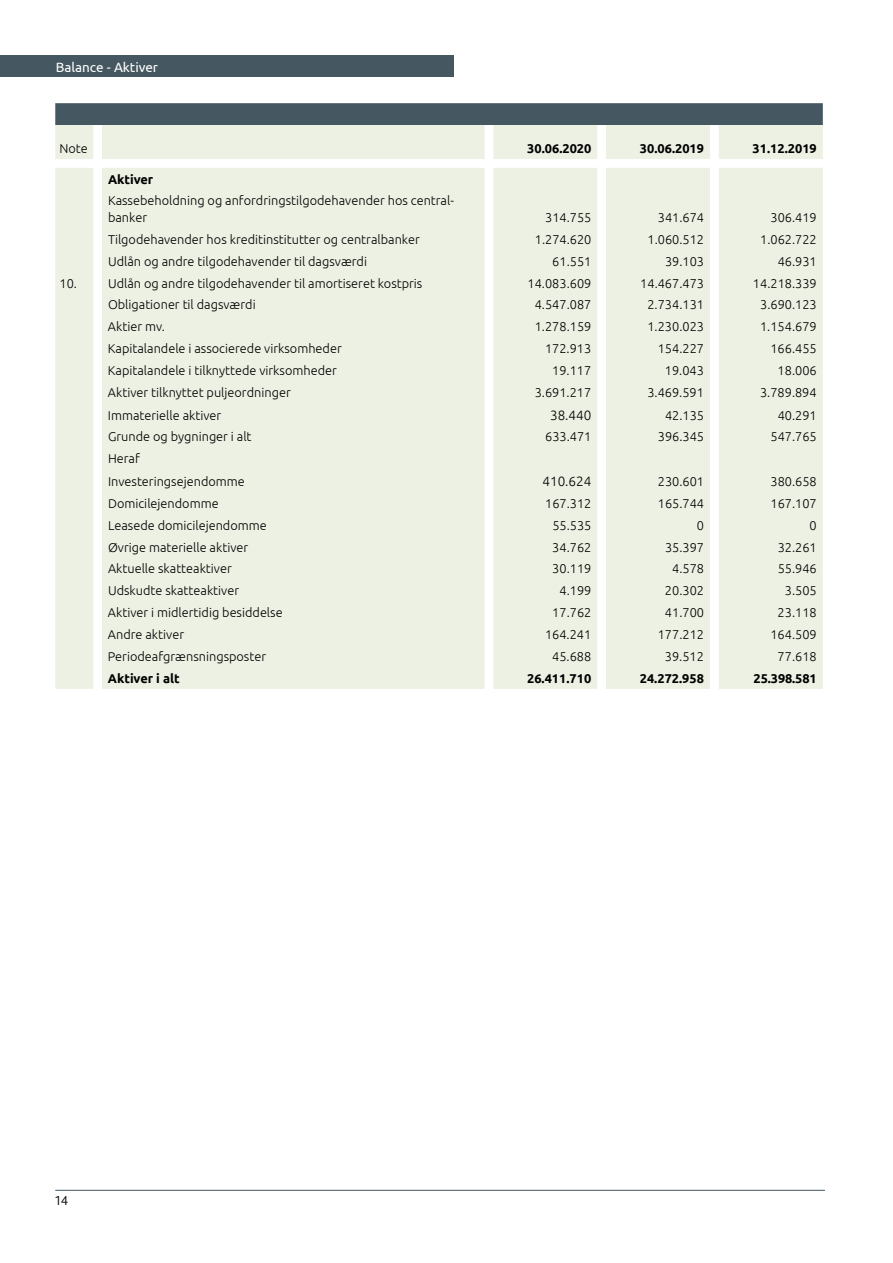
<style>
.page{position:relative;width:893px;height:1263px;background:#fff}
.page>*{position:absolute;margin:0;border:0;box-sizing:border-box;transform-origin:0 0}
.t1{font:13.5px "Ubuntu";color:#fff}
.t2{font:300 13.5px "Ubuntu";color:#000}
.t3{font:300 13.5px "Bliss 2";color:#000}
.t4{font:300 12.75px/16.5px "Ubuntu";color:#000}
.t5{font:700 12.75px "Ubuntu";color:#000}
</style>
<div class="page">
<hr style="left:55px;top:1190px;width:770px;height:1px;background:#455761">
<div style="left:55px;top:103px;width:768px;height:22px;background:#455761"></div>
<div style="left:55px;top:125px;width:768px;height:564px;background:#edf1e3"></div>
<svg style="left:485px;top:125px;width:121px;height:564px;fill:#edf1e3"></svg>
<div style="left:0;top:55px;width:453px;height:22px;background:#455761"></div>
<p class="t1" style="left:56px;top:59px;width:104px">Balance - Aktiver</p>
<p class="t4" style="left:60px;top:140px;width:30px">Note</p>
<p class="t5" style="left:527px;top:141px;width:66px">30.06.2020</p>
<p class="t5" style="left:640px;top:141px;width:66px">30.06.2019</p>
<p class="t5" style="left:753px;top:141px;width:66px">31.12.2019</p>
<p class="t5" style="left:108px;top:171px;width:47px">Aktiver</p>
<p class="t4" style="left:108px;top:192px;width:347px">Kassebeholdning og anfordringstilgodehavender hos central&shy;banker</p>
<p class="t4" style="left:545px;top:209px;width:48px">314.755</p>
<p class="t4" style="left:658px;top:209px;width:48px">341.674</p>
<p class="t4" style="left:770px;top:209px;width:48px">306.419</p>
<p class="t4" style="left:108px;top:231px;width:313px">Tilgodehavender hos kreditinstitutter og centralbanker</p>
<p class="t4" style="left:535px;top:231px;width:58px">1.274.620</p>
<p class="t4" style="left:647px;top:231px;width:58px">1.060.512</p>
<p class="t4" style="left:760px;top:231px;width:58px">1.062.722</p>
<p class="t4" style="left:108px;top:253px;width:261px">Udlån og andre tilgodehavender til dagsværdi</p>
<p class="t4" style="left:552px;top:253px;width:41px">61.551</p>
<p class="t4" style="left:665px;top:253px;width:41px">39.103</p>
<p class="t4" style="left:778px;top:253px;width:41px">46.931</p>
<p class="t4" style="left:59px;top:274px;width:19px">10.</p>
<p class="t4" style="left:108px;top:274px;width:316px">Udlån og andre tilgodehavender til amortiseret kostpris</p>
<p class="t4" style="left:528px;top:274px;width:65px">14.083.609</p>
<p class="t4" style="left:640px;top:274px;width:65px">14.467.473</p>
<p class="t4" style="left:753px;top:274px;width:65px">14.218.339</p>
<p class="t4" style="left:108px;top:296px;width:149px">Obligationer til dagsværdi</p>
<p class="t4" style="left:535px;top:296px;width:58px">4.547.087</p>
<p class="t4" style="left:647px;top:296px;width:58px">2.734.131</p>
<p class="t4" style="left:760px;top:296px;width:58px">3.690.123</p>
<p class="t4" style="left:108px;top:318px;width:59px">Aktier mv.</p>
<p class="t4" style="left:535px;top:318px;width:58px">1.278.159</p>
<p class="t4" style="left:647px;top:318px;width:58px">1.230.023</p>
<p class="t4" style="left:760px;top:318px;width:58px">1.154.679</p>
<p class="t4" style="left:108px;top:340px;width:235px">Kapitalandele i associerede virksomheder</p>
<p class="t4" style="left:545px;top:340px;width:48px">172.913</p>
<p class="t4" style="left:658px;top:340px;width:48px">154.227</p>
<p class="t4" style="left:770px;top:340px;width:48px">166.455</p>
<p class="t4" style="left:108px;top:362px;width:230px">Kapitalandele i tilknyttede virksomheder</p>
<p class="t4" style="left:552px;top:362px;width:41px">19.117</p>
<p class="t4" style="left:665px;top:362px;width:41px">19.043</p>
<p class="t4" style="left:778px;top:362px;width:41px">18.006</p>
<p class="t4" style="left:108px;top:384px;width:184px">Aktiver tilknyttet puljeordninger</p>
<p class="t4" style="left:535px;top:384px;width:58px">3.691.217</p>
<p class="t4" style="left:647px;top:384px;width:58px">3.469.591</p>
<p class="t4" style="left:760px;top:384px;width:58px">3.789.894</p>
<p class="t4" style="left:108px;top:406px;width:115px">Immaterielle aktiver</p>
<p class="t2" style="left:550px;top:407px;width:43px">38.440</p>
<p class="t4" style="left:665px;top:406px;width:41px">42.135</p>
<p class="t4" style="left:778px;top:406px;width:41px">40.291</p>
<p class="t4" style="left:108px;top:428px;width:145px">Grunde og bygninger i alt</p>
<p class="t4" style="left:545px;top:428px;width:48px">633.471</p>
<p class="t4" style="left:658px;top:428px;width:48px">396.345</p>
<p class="t4" style="left:770px;top:428px;width:48px">547.765</p>
<p class="t4" style="left:108px;top:447px;width:138px;line-height:22.5px">Heraf<br>Investeringsejendomme</p>
<p class="t2" style="left:542px;top:473px;width:51px">410.624</p>
<p class="t4" style="left:658px;top:473px;width:48px">230.601</p>
<p class="t4" style="left:770px;top:473px;width:48px">380.658</p>
<p class="t4" style="left:108px;top:495px;width:112px">Domicilejendomme</p>
<p class="t4" style="left:545px;top:495px;width:48px">167.312</p>
<p class="t4" style="left:658px;top:495px;width:48px">165.744</p>
<p class="t4" style="left:770px;top:495px;width:48px">167.107</p>
<p class="t4" style="left:108px;top:516px;width:160px">Leasede domicilejendomme</p>
<p class="t4" style="left:552px;top:516px;width:41px">55.535</p>
<p class="t4" style="left:697px;top:516px;width:9px">0</p>
<p class="t4" style="left:810px;top:516px;width:9px">0</p>
<p class="t4" style="left:108px;top:538px;width:142px">Øvrige materielle aktiver</p>
<p class="t4" style="left:552px;top:538px;width:41px">34.762</p>
<p class="t4" style="left:665px;top:538px;width:41px">35.397</p>
<p class="t4" style="left:778px;top:538px;width:41px">32.261</p>
<p class="t4" style="left:108px;top:560px;width:125px">Aktuelle skatteaktiver</p>
<p class="t4" style="left:552px;top:560px;width:41px">30.119</p>
<p class="t4" style="left:672px;top:560px;width:33px">4.578</p>
<p class="t4" style="left:778px;top:560px;width:41px">55.946</p>
<p class="t4" style="left:108px;top:582px;width:133px">Udskudte skatteaktiver</p>
<p class="t4" style="left:559px;top:582px;width:33px">4.199</p>
<p class="t4" style="left:665px;top:582px;width:41px">20.302</p>
<p class="t4" style="left:785px;top:582px;width:33px">3.505</p>
<p class="t4" style="left:108px;top:604px;width:176px">Aktiver i midlertidig besiddelse</p>
<p class="t4" style="left:552px;top:604px;width:41px">17.762</p>
<p class="t4" style="left:665px;top:604px;width:41px">41.700</p>
<p class="t4" style="left:778px;top:604px;width:41px">23.118</p>
<p class="t4" style="left:108px;top:626px;width:78px">Andre aktiver</p>
<p class="t4" style="left:545px;top:626px;width:48px">164.241</p>
<p class="t4" style="left:658px;top:626px;width:48px">177.212</p>
<p class="t4" style="left:770px;top:626px;width:48px">164.509</p>
<p class="t4" style="left:108px;top:648px;width:160px">Periodeafgrænsningsposter</p>
<p class="t4" style="left:552px;top:648px;width:41px">45.688</p>
<p class="t4" style="left:665px;top:648px;width:41px">39.512</p>
<p class="t4" style="left:778px;top:648px;width:41px">77.618</p>
<p class="t5" style="left:108px;top:671px;width:73px">Aktiver i alt</p>
<p class="t5" style="left:527px;top:671px;width:66px">26.411.710</p>
<p class="t5" style="left:640px;top:671px;width:66px">24.272.958</p>
<p class="t5" style="left:754px;top:671px;width:65px">25.398.581</p>
<p class="t3" style="left:55px;top:1192px;width:14px">14</p>
</div>
